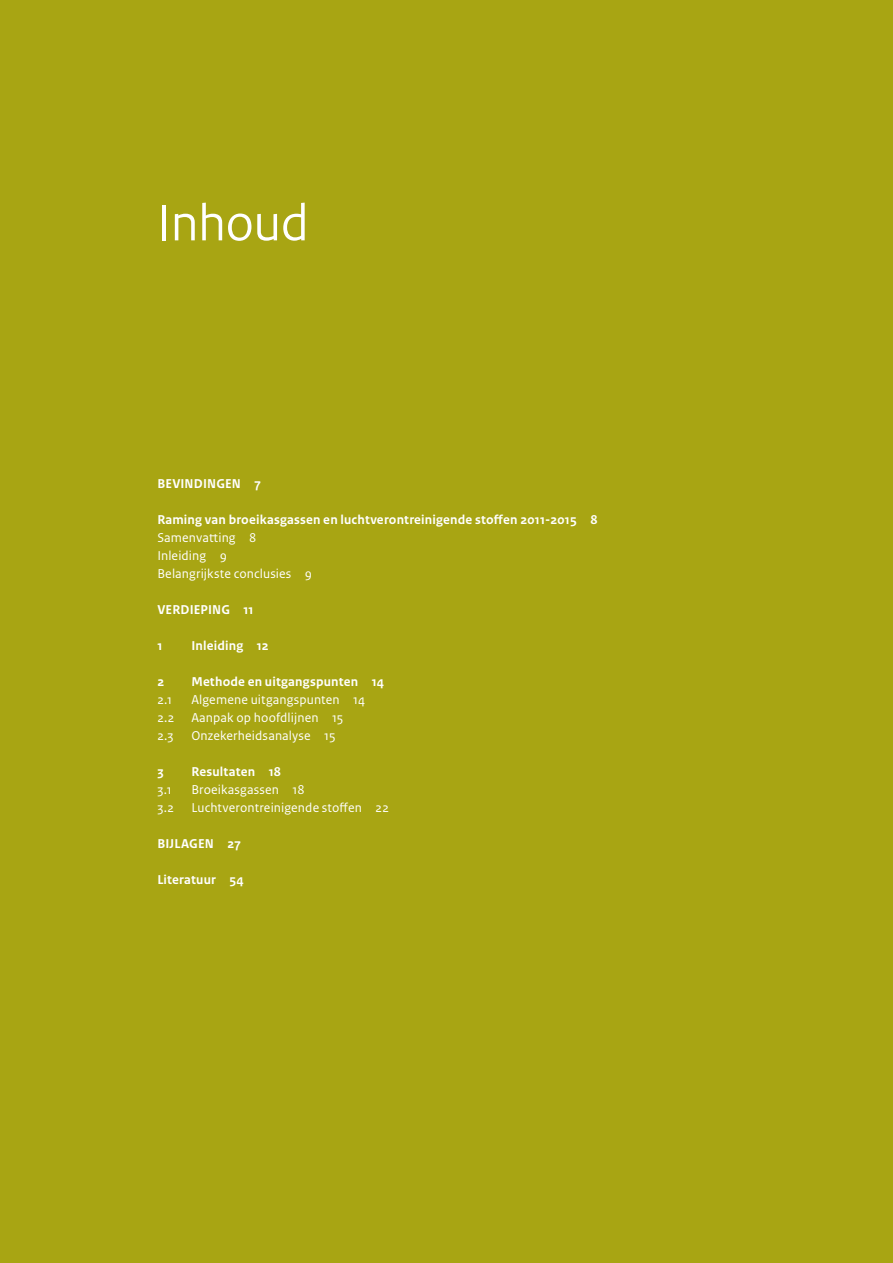
<style>
.page{position:relative;width:893px;height:1263px;background:#a8a513}
.page>*{position:absolute;margin:0;border:0;box-sizing:border-box;transform-origin:0 0}
.t1{font:54px "Rijksoverheid Sans Heading";color:#fff}
.t2{font:13.5px/18px "Rijksoverheid Sans Text";letter-spacing:.01em;color:#fff}
.t3{font:700 13.5px "Rijksoverheid Sans Text";letter-spacing:.015em;color:#fff}
</style>
<div class="page">
<h1 class="t1" style="left:157px;top:192px;width:153px">Inhoud</h1>
<p class="t3" style="left:157px;top:476px;width:105px">BEVINDINGEN 7</p>
<p class="t3" style="left:157px;top:512px;width:442px">Raming van broeikasgassen en luchtverontreinigende stoffen 2011-2015 8</p>
<p class="t2" style="left:157px;top:529px;width:156px">Samenvatting 8<br>Inleiding 9<br>Belangrijkste conclusies 9</p>
<p class="t3" style="left:157px;top:602px;width:98px">VERDIEPING 11</p>
<p class="t3" style="left:157px;top:638px;width:7px">1</p>
<p class="t3" style="left:191px;top:638px;width:79px">Inleiding 12</p>
<p class="t3" style="left:157px;top:674px;width:8px">2</p>
<p class="t3" style="left:191px;top:674px;width:194px">Methode en uitgangspunten 14</p>
<p class="t2" style="left:157px;top:691px;width:16px">2.1</p>
<p class="t2" style="left:191px;top:691px;width:175px">Algemene uitgangspunten 14</p>
<p class="t2" style="left:157px;top:709px;width:19px">2.2</p>
<p class="t2" style="left:191px;top:709px;width:154px">Aanpak op hoofdlijnen 15</p>
<p class="t2" style="left:157px;top:727px;width:17px">2.3</p>
<p class="t2" style="left:191px;top:727px;width:146px">Onzekerheidsanalyse 15</p>
<p class="t3" style="left:157px;top:764px;width:8px">3</p>
<p class="t3" style="left:191px;top:764px;width:91px">Resultaten 18</p>
<p class="t2" style="left:157px;top:781px;width:16px">3.1</p>
<p class="t2" style="left:191px;top:781px;width:115px">Broeikasgassen 18</p>
<p class="t2" style="left:157px;top:799px;width:18px">3.2</p>
<p class="t2" style="left:191px;top:799px;width:199px">Luchtverontreinigende stoffen 22</p>
<p class="t3" style="left:157px;top:836px;width:85px">BIJLAGEN 27</p>
<p class="t3" style="left:157px;top:872px;width:88px">Literatuur 54</p>
</div>
